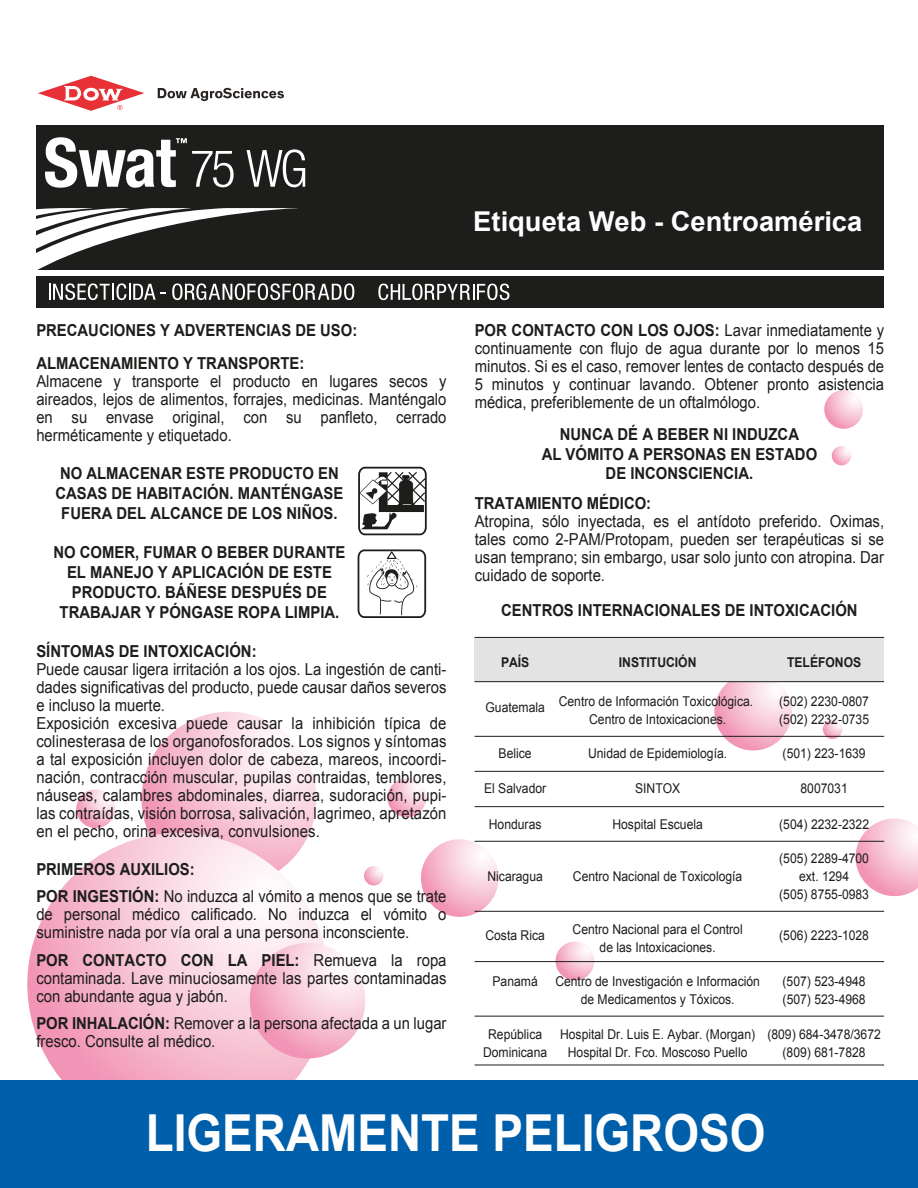
<style>
.page{position:relative;width:918px;height:1188px;background:#fff}
.page>*{position:absolute;margin:0;border:0;box-sizing:border-box;transform-origin:0 0}
.t1{font:700 51px "Arial";color:#fff;scale:.9 1}
.t2{font:700 27.3px "Arial";color:#fff}
.t3{font:16.5px/18px "Arial";color:#1d1d1b;text-align:justify;scale:.9 1}
.t4{font:700 16.5px/19.8px "Arial";color:#1d1d1b;text-align:center;scale:.9 1}
.t5{font:13.5px/18px "Arial";color:#1d1d1b;text-align:center;scale:.9 1}
.t6{font:700 13.5px "Arial";color:#1d1d1b;scale:.9 1}
.s1{font-weight:700}
</style>
<div class="page">
<svg style="left:142px;top:712px;width:174px;height:174px;background:#f8cbda"></svg>
<svg style="left:27px;top:833px;width:303px;height:302px;background:#f6c6d6"></svg>
<svg style="left:250px;top:943px;width:115px;height:116px;background:#f7c3d4"></svg>
<svg style="left:421px;top:839px;width:78px;height:78px;background:#f7c4d5"></svg>
<svg style="left:714px;top:673px;width:78px;height:78px;background:#f6c2d3"></svg>
<svg style="left:856px;top:818px;width:62px;height:78px"></svg>
<svg style="left:387px;top:778px;width:39px;height:39px"></svg>
<svg style="left:556px;top:942px;width:38px;height:38px"></svg>
<svg style="left:76px;top:789px;width:39px;height:39px"></svg>
<svg style="left:824px;top:390px;width:39px;height:39px"></svg>
<svg style="left:832px;top:446px;width:19px;height:19px"></svg>
<svg style="left:823px;top:720px;width:19px;height:19px"></svg>
<svg style="left:364px;top:866px;width:19px;height:20px"></svg>
<div style="left:475px;top:637px;width:409px;height:45px;background:#e3e3e3"></div>
<hr style="left:475px;top:637px;width:409px;height:1px;background:#1d1d1b">
<hr style="left:475px;top:681px;width:409px;height:1px;background:#1d1d1b">
<hr style="left:475px;top:736px;width:409px;height:1px;background:#1d1d1b">
<hr style="left:475px;top:771px;width:409px;height:1px;background:#1d1d1b">
<hr style="left:475px;top:806px;width:409px;height:1px;background:#1d1d1b">
<hr style="left:475px;top:841px;width:409px;height:1px;background:#1d1d1b">
<hr style="left:475px;top:911px;width:409px;height:1px;background:#1d1d1b">
<hr style="left:475px;top:961px;width:409px;height:1px;background:#1d1d1b">
<hr style="left:475px;top:1016px;width:409px;height:1px;background:#1d1d1b">
<hr style="left:475px;top:1065px;width:409px;height:1px;background:#1d1d1b">
<svg style="left:358px;top:467px;width:69px;height:68px"></svg>
<svg style="left:358px;top:549px;width:68px;height:69px"></svg>
<div style="left:0;top:1081px;width:918px;height:107px;background:#005faa"></div>
<div style="left:37px;top:125px;width:847px;height:182px;background:#1d1d1b"></div>
<div style="left:36px;top:270px;width:852px;height:6px;background:#fff"></div>
<svg style="left:158px;top:88px;width:126px;height:13px"></svg>
<svg style="left:38px;top:76px;width:106px;height:35px"></svg>
<svg style="left:45px;top:137px;width:189px;height:51px"></svg>
<svg style="left:247px;top:149px;width:58px;height:38px"></svg>
<svg style="left:36px;top:208px;width:318px;height:92px"></svg>
<svg style="left:378px;top:284px;width:131px;height:16px"></svg>
<h2 class="t2" style="left:473px;top:203px;width:391px">Etiqueta Web - Centroamérica</h2>
<p class="t4" style="left:36px;top:314px;width:358px;line-height:33.3px;text-align:left">PRECAUCIONES Y ADVERTENCIAS DE USO:<br>ALMACENAMIENTO Y TRANSPORTE:</p>
<p class="t3" style="left:36px;top:373px;width:457px">Almacene y transporte el producto en lugares secos y aireados, lejos de alimentos, forrajes, medicinas. Manténgalo en su envase original, con su panfleto, cerrado herméticamente y etiquetado.</p>
<p class="t4" style="left:55px;top:464px;width:321px">NO ALMACENAR ESTE PRODUCTO EN<br>CASAS DE HABITACIÓN. MANTÉNGASE<br>FUERA DEL ALCANCE DE LOS NIÑOS.</p>
<p class="t4" style="left:53px;top:543px;width:326px">NO COMER, FUMAR O BEBER DURANTE<br>EL MANEJO Y APLICACIÓN DE ESTE<br>PRODUCTO. BÁÑESE DESPUÉS DE<br>TRABAJAR Y PÓNGASE ROPA LIMPIA.</p>
<p class="t4" style="left:36px;top:642px;width:246px">SÍNTOMAS DE INTOXICACIÓN:</p>
<p class="t3" style="left:36px;top:661px;width:457px;text-align:left">Puede causar ligera irritación a los ojos. La ingestión de canti&shy;dades significativas del producto, puede causar daños severos e incluso la muerte.<br>Exposición excesiva puede causar la inhibición típica de colinesterasa de los organofosforados. Los signos y síntomas a tal exposición incluyen dolor de cabeza, mareos, incoordi&shy;nación, contracción muscular, pupilas contraidas, temblores, náuseas, calambres abdominales, diarrea, sudoración, pupi&shy;las contraídas, visión borrosa, salivación, lagrimeo, apretazón en el pecho, orina excesiva, convulsiones.</p>
<p class="t3" style="left:36px;top:856px;width:457px;line-height:27.3px"><span class="s1">PRIMEROS AUXILIOS:<br>POR INGESTIÓN:</span> No induzca al vómito a menos que se trate</p>
<p class="t3" style="left:36px;top:906px;width:457px">de personal médico calificado. No induzca el vómito o suministre nada por vía oral a una persona inconsciente.</p>
<p class="t3" style="left:36px;top:951px;width:457px"><span class="s1">POR CONTACTO CON LA PIEL:</span> Remueva la ropa contaminada. Lave minuciosamente las partes contaminadas con abundante agua y jabón.</p>
<p class="t3" style="left:36px;top:1014px;width:457px"><span class="s1">POR INHALACIÓN:</span> Remover a la persona afectada a un lugar fresco. Consulte al médico.</p>
<p class="t3" style="left:475px;top:321px;width:457px"><span class="s1">POR CONTACTO CON LOS OJOS:</span> Lavar inmediatamente y continuamente con flujo de agua durante por lo menos 15 minutos. Si es el caso, remover lentes de contacto después de 5 minutos y continuar lavando. Obtener pronto asistencia médica, preferiblemente de un oftalmólogo.</p>
<p class="t4" style="left:542px;top:425px;width:308px">NUNCA DÉ A BEBER NI INDUZCA<br>AL VÓMITO A PERSONAS EN ESTADO<br>DE INCONSCIENCIA.</p>
<p class="t4" style="left:475px;top:494px;width:198px">TRATAMIENTO MÉDICO:</p>
<p class="t3" style="left:475px;top:513px;width:457px">Atropina, sólo inyectada, es el antídoto preferido. Oximas, tales como 2-PAM/Protopam, pueden ser terapéuticas si se usan temprano; sin embargo, usar solo junto con atropina. Dar cuidado de soporte.</p>
<p class="t4" style="left:501px;top:601px;width:398px">CENTROS INTERNACIONALES DE INTOXICACIÓN</p>
<p class="t6" style="left:501px;top:653px;width:33px">PAÍS</p>
<p class="t6" style="left:619px;top:653px;width:88px">INSTITUCIÓN</p>
<p class="t6" style="left:787px;top:653px;width:84px">TELÉFONOS</p>
<p class="t5" style="left:485px;top:692px;width:299px">Guatemala Centro de Información Toxicológica.</p>
<p class="t5" style="left:779px;top:692px;width:101px">(502) 2230-0807</p>
<p class="t5" style="left:589px;top:710px;width:154px">Centro de Intoxicaciones.</p>
<p class="t5" style="left:779px;top:710px;width:101px">(502) 2232-0735</p>
<p class="t5" style="left:499px;top:745px;width:38px">Belice</p>
<p class="t5" style="left:588px;top:745px;width:156px">Unidad de Epidemiología.</p>
<p class="t5" style="left:783px;top:745px;width:94px">(501) 223-1639</p>
<p class="t5" style="left:484px;top:779px;width:71px">El Salvador</p>
<p class="t5" style="left:635px;top:779px;width:52px">SINTOX</p>
<p class="t5" style="left:801px;top:779px;width:54px">8007031</p>
<p class="t5" style="left:489px;top:815px;width:60px">Honduras</p>
<p class="t5" style="left:612px;top:815px;width:102px">Hospital Escuela</p>
<p class="t5" style="left:779px;top:815px;width:101px">(504) 2232-2322</p>
<p class="t5" style="left:779px;top:850px;width:101px">(505) 2289-4700</p>
<p class="t5" style="left:487px;top:868px;width:63px">Nicaragua</p>
<p class="t5" style="left:573px;top:868px;width:190px">Centro Nacional de Toxicología</p>
<p class="t5" style="left:779px;top:868px;width:101px">ext. 1294<br>(505) 8755-0983</p>
<p class="t5" style="left:485px;top:926px;width:68px">Costa Rica</p>
<p class="t5" style="left:573px;top:920px;width:191px">Centro Nacional para el Control</p>
<p class="t5" style="left:779px;top:926px;width:101px">(506) 2223-1028</p>
<p class="t5" style="left:600px;top:938px;width:131px">de las Intoxicaciones.</p>
<p class="t5" style="left:493px;top:973px;width:52px">Panamá</p>
<p class="t5" style="left:555px;top:973px;width:229px">Centro de Investigación e Información</p>
<p class="t5" style="left:783px;top:973px;width:94px">(507) 523-4948</p>
<p class="t5" style="left:581px;top:991px;width:173px">de Medicamentos y Tóxicos.</p>
<p class="t5" style="left:783px;top:991px;width:94px">(507) 523-4968</p>
<p class="t5" style="left:488px;top:1025px;width:62px">República</p>
<p class="t5" style="left:560px;top:1025px;width:358px">Hospital Dr. Luis E. Aybar. (Morgan) (809) 684-3478/3672</p>
<p class="t5" style="left:483px;top:1043px;width:73px">Dominicana</p>
<p class="t5" style="left:568px;top:1043px;width:201px">Hospital Dr. Fco. Moscoso Puello</p>
<p class="t5" style="left:783px;top:1043px;width:94px">(809) 681-7828</p>
<h1 class="t1" style="left:146px;top:1099px;width:690px">LIGERAMENTE PELIGROSO</h1>
</div>
